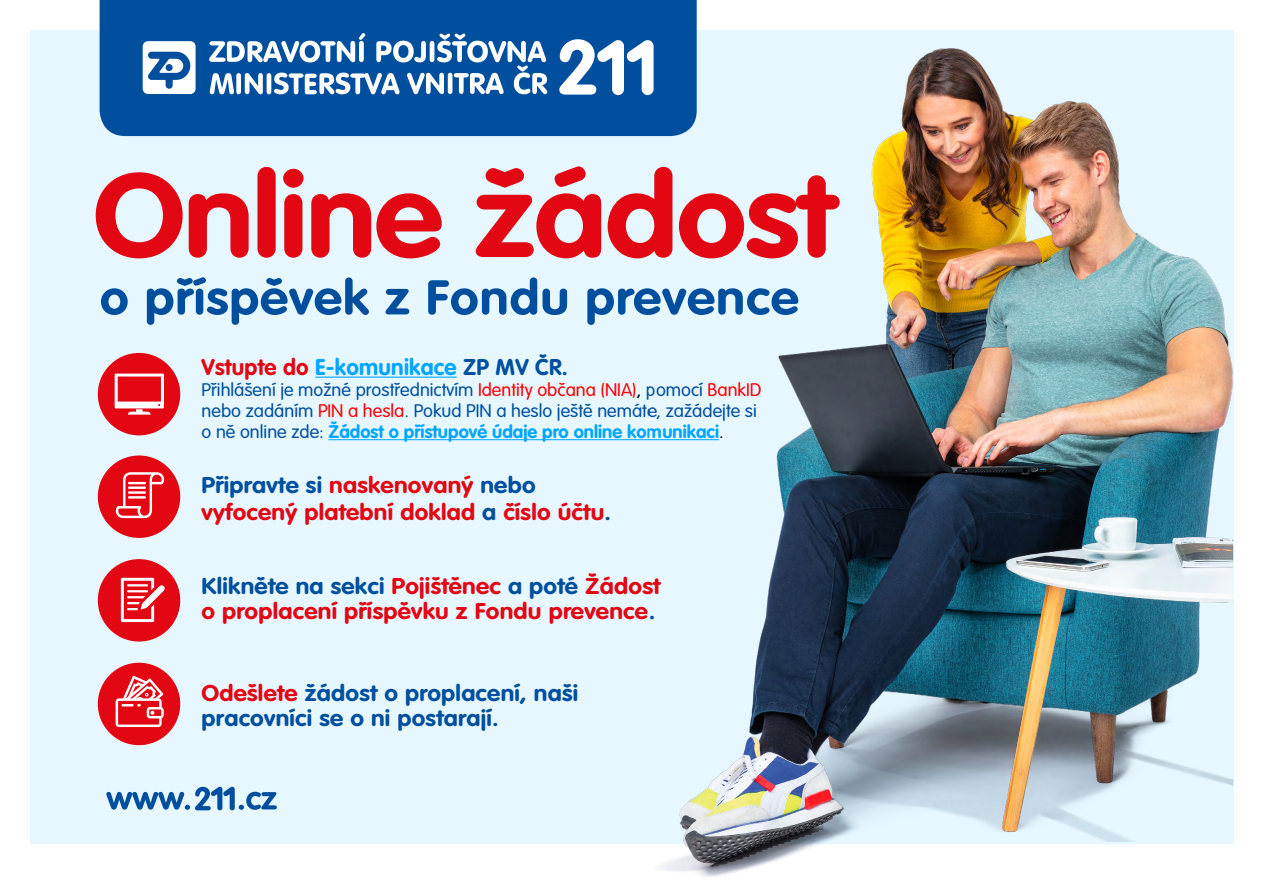
<style>
.page{position:relative;width:1263px;height:893px;background:#fff}
.page>*{position:absolute;margin:0;border:0;box-sizing:border-box;transform-origin:0 0}
.Normální{font:700 117px "VAG Rounded LT Pro";letter-spacing:-.01em;color:#e30613;scale:1.08 1}
.Normální-2{font:700 48px "VAG Rounded LT Pro";letter-spacing:.02em;color:#004f9f;scale:1.08 1}
.Normální-3{font:700 22.5px/25.5px "VAG Rounded LT Pro";letter-spacing:.01em;color:#e30613;scale:1.09 1}
.Normální-4{font:700 22.5px/25.5px "VAG Rounded LT Pro";letter-spacing:.01em;color:#004f9f;scale:1.09 1}
.Normální-5{font:700 22.5px "VAG Rounded LT Pro";letter-spacing:.01em;color:#00a5ff}
.Normální-6{font:300 18px/21px "VAG Rounded LT Pro";color:#004f9f}
.s1{color:#e30613}
.s2{color:#004f9f}
.s3{color:#f00}
.s4{color:#000}
.s5{font-weight:700;color:#00a5ff}
</style>
<div class="page">
<div style="left:30px;top:30px;width:1203px;height:813px;background:#e6f7ff"></div>
<div style="left:100px;top:0;width:597px;height:136px;background:#004f9f"></div>
<svg style="left:209px;top:33px;width:338px;height:61px;background:#5c8ec1"></svg>
<svg style="left:143px;top:41px;width:53px;height:53px;background:#adc6e0"></svg>
<svg style="left:559px;top:39px;width:90px;height:56px;background:#81a8cf"></svg>
<hr style="left:315px;top:377px;width:142px;height:1px;background:#00a5ff">
<hr style="left:328px;top:439px;width:391px;height:1px;background:#00a5ff">
<div style="left:98px;top:353px;width:82px;height:82px;background:#e30613;border-radius:50%"></div>
<svg style="left:115px;top:374px;width:49px;height:41px"></svg>
<div style="left:98px;top:455px;width:82px;height:83px;background:#e30613;border-radius:50%"></div>
<div style="left:98px;top:559px;width:82px;height:83px;background:#e30613;border-radius:50%"></div>
<div style="left:98px;top:663px;width:82px;height:82px;background:#e30613;border-radius:50%"></div>
<svg style="left:116px;top:676px;width:48px;height:51px"></svg>
<svg style="left:115px;top:472px;width:50px;height:46px"></svg>
<img style="left:649px;top:39px;width:584px;height:838px">
<svg style="left:121px;top:578px;width:44px;height:44px"></svg>
<svg style="left:106px;top:787px;width:171px;height:23px"></svg>
<p class="Normální" style="left:94px;top:142px;width:688px">Online žádost</p>
<p class="Normální-2" style="left:100px;top:267px;width:649px">o příspěvek z Fondu prevence</p>
<p class="Normální-5" style="left:202px;top:353px;width:368px"><span class="s1">Vstupte do</span> E-komunikace <span class="s2">ZP MV ČR.</span></p>
<p class="Normální-6" style="left:202px;top:380px;width:561px">Přihlášení je možné prostřednictvím <span class="s3">Identity občana (NIA)</span><span class="s4">,</span> pomocí <span class="s3">BankID </span>nebo zadáním <span class="s3">PIN a hesla</span>. Pokud PIN a heslo ještě nemáte, zažádejte si o ně online zde: <span class="s5">Žádost o přístupové údaje pro online komunikaci</span><span class="s4">.</span></p>
<p class="Normální-3" style="left:202px;top:471px;width:377px;line-height:27px"><span class="s2">Připravte si</span> naskenovaný <span class="s2">nebo </span>vyfocený platební doklad <span class="s2">a</span> číslo účtu<span class="s2">.</span></p>
<p class="Normální-3" style="left:202px;top:573px;width:422px"><span class="s2">Klikněte na sekci</span> Pojištěnec <span class="s2">a poté</span> Žádost o proplacení příspěvku z Fondu prevence<span class="s2">.</span></p>
<p class="Normální-4" style="left:202px;top:680px;width:347px"><span class="s1">Odešlete</span> žádost o proplacení, naši pracovníci se o ni postarají.</p>
</div>
